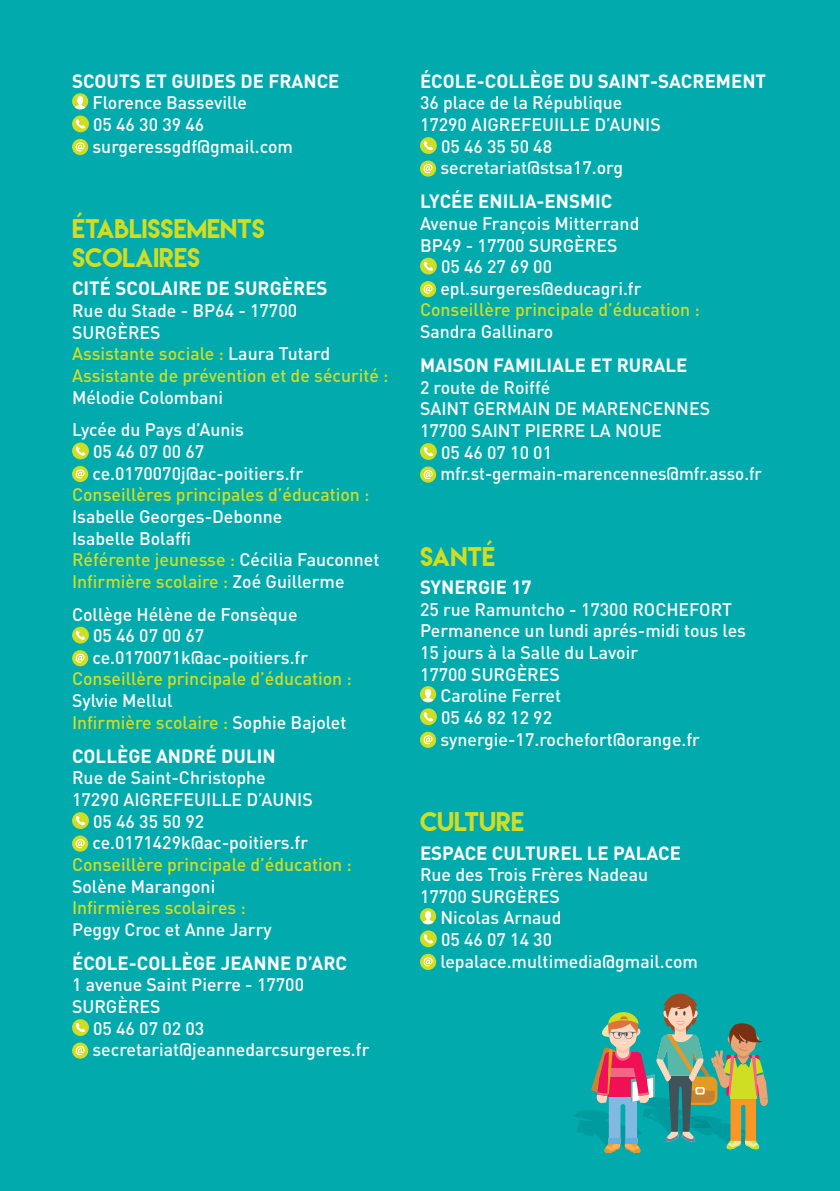
<style>
.page{position:relative;width:840px;height:1191px;background:#fff}
.page>*{position:absolute;margin:0;border:0;box-sizing:border-box;transform-origin:0 0}
.t1{font:24px/28.8px "Lemon Milk";color:#cfde23}
.t2{font:700 19px "DIN";color:#fff}
.t3{font:500 18px/21.6px "DIN";color:#fff}
.t4{font:500 18px/21.6px "DIN";color:#cfde23}
.t5{font:500 18px "DIN";color:#fff;scale:.94 1}
.s1{color:#fff}
.s2{color:#cfde23}
</style>
<div class="page">
<div style="left:0;top:0;width:839px;height:1191px;background:#00aaad"></div>
<svg style="left:72px;top:93px;width:16px;height:16px"></svg>
<svg style="left:72px;top:115px;width:17px;height:17px"></svg>
<svg style="left:72px;top:139px;width:16px;height:16px"></svg>
<svg style="left:72px;top:442px;width:17px;height:17px"></svg>
<svg style="left:72px;top:466px;width:16px;height:16px"></svg>
<svg style="left:72px;top:627px;width:17px;height:16px"></svg>
<svg style="left:72px;top:650px;width:16px;height:16px"></svg>
<svg style="left:72px;top:812px;width:17px;height:17px"></svg>
<svg style="left:72px;top:835px;width:16px;height:16px"></svg>
<svg style="left:72px;top:1019px;width:17px;height:17px"></svg>
<svg style="left:72px;top:1042px;width:16px;height:16px"></svg>
<svg style="left:574px;top:993px;width:194px;height:160px"></svg>
<svg style="left:420px;top:137px;width:16px;height:17px"></svg>
<svg style="left:420px;top:160px;width:16px;height:17px"></svg>
<svg style="left:420px;top:258px;width:16px;height:16px"></svg>
<svg style="left:420px;top:281px;width:16px;height:16px"></svg>
<svg style="left:420px;top:443px;width:16px;height:17px"></svg>
<svg style="left:420px;top:466px;width:16px;height:16px"></svg>
<svg style="left:420px;top:686px;width:16px;height:16px"></svg>
<svg style="left:420px;top:708px;width:16px;height:17px"></svg>
<svg style="left:420px;top:731px;width:16px;height:17px"></svg>
<svg style="left:420px;top:908px;width:16px;height:16px"></svg>
<svg style="left:420px;top:930px;width:16px;height:17px"></svg>
<svg style="left:420px;top:953px;width:16px;height:17px"></svg>
<p class="t2" style="left:72px;top:69px;width:269px">SCOUTS ET GUIDES DE FRANCE</p>
<p class="t3" style="left:92px;top:91px;width:202px">Florence Basseville<br>05 46 30 39 46 surgeressgdf@gmail.com</p>
<h1 class="t1" style="left:72px;top:214px;width:194px">ÉTABLISSEMENTS<br>SCOLAIRES</h1>
<p class="t2" style="left:72px;top:276px;width:257px">CITÉ SCOLAIRE DE SURGÈRES</p>
<p class="t4" style="left:72px;top:299px;width:318px"><span class="s1">Rue du Stade - BP64 - 17700<br>SURGÈRES<br></span>Assistante sociale : <span class="s1">Laura Tutard<br></span>Assistante de prévention et de sécurité :</p>
<p class="t3" style="left:72px;top:380px;width:173px;line-height:33px">Mélodie Colombani<br>Lycée du Pays d’Aunis</p>
<p class="t3" style="left:92px;top:440px;width:212px">05 46 07 00 67 ce.0170070j@ac-poitiers.fr</p>
<p class="t4" style="left:72px;top:483px;width:299px">Conseillères principales d’éducation :</p>
<p class="t3" style="left:72px;top:505px;width:309px">Isabelle Georges-Debonne<br>Isabelle Bolaffi<br><span class="s2">Référente jeunesse :</span> Cécilia Fauconnet<br><span class="s2">Infirmière scolaire :</span> Zoé Guillerme</p>
<p class="t3" style="left:92px;top:603px;width:217px;text-indent:-20px">Collège Hélène de Fonsèque<br>05 46 07 00 67 ce.0170071k@ac-poitiers.fr</p>
<p class="t4" style="left:72px;top:667px;width:281px">Conseillère principale d’éducation :</p>
<p class="t3" style="left:72px;top:689px;width:276px">Sylvie Mellul<br><span class="s2">Infirmière scolaire :</span> Sophie Bajolet</p>
<p class="t2" style="left:72px;top:743px;width:205px">COLLÈGE ANDRÉ DULIN</p>
<p class="t3" style="left:72px;top:766px;width:195px">Rue de Saint-Christophe</p>
<p class="t3" style="left:72px;top:788px;width:242px">17290 AIGREFEUILLE D’AUNIS</p>
<p class="t3" style="left:93px;top:809px;width:112px">05 46 35 50 92</p>
<p class="t3" style="left:92px;top:831px;width:217px">ce.0171429k@ac-poitiers.fr</p>
<p class="t4" style="left:72px;top:853px;width:281px">Conseillère principale d’éducation :</p>
<p class="t3" style="left:72px;top:874px;width:145px">Solène Marangoni</p>
<p class="t4" style="left:72px;top:896px;width:175px">Infirmières scolaires :</p>
<p class="t3" style="left:72px;top:917px;width:201px">Peggy Croc et Anne Jarry</p>
<p class="t2" style="left:72px;top:950px;width:276px">ÉCOLE-COLLÈGE JEANNE D’ARC</p>
<p class="t3" style="left:72px;top:973px;width:233px">1 avenue Saint Pierre - 17700</p>
<p class="t3" style="left:72px;top:995px;width:90px">SURGÈRES</p>
<p class="t3" style="left:93px;top:1016px;width:112px">05 46 07 02 03</p>
<p class="t3" style="left:92px;top:1038px;width:278px">secretariat@jeannedarcsurgeres.fr</p>
<p class="t2" style="left:420px;top:69px;width:347px">ÉCOLE-COLLÈGE DU SAINT-SACREMENT</p>
<p class="t3" style="left:420px;top:91px;width:204px">36 place de la République</p>
<p class="t3" style="left:420px;top:113px;width:242px">17290 AIGREFEUILLE D’AUNIS</p>
<p class="t3" style="left:441px;top:135px;width:112px">05 46 35 50 48</p>
<p class="t3" style="left:440px;top:156px;width:184px">secretariat@stsa17.org</p>
<p class="t2" style="left:420px;top:189px;width:194px">LYCÉE ENILIA-ENSMIC</p>
<p class="t3" style="left:420px;top:212px;width:221px">Avenue François Mitterrand</p>
<p class="t3" style="left:420px;top:234px;width:199px">BP49 - 17700 SURGÈRES</p>
<p class="t3" style="left:441px;top:255px;width:112px">05 46 27 69 00</p>
<p class="t3" style="left:440px;top:277px;width:202px">epl.surgeres@educagri.fr</p>
<p class="t4" style="left:420px;top:298px;width:281px">Conseillère principale d’éducation :</p>
<p class="t3" style="left:420px;top:320px;width:135px">Sandra Gallinaro</p>
<p class="t2" style="left:420px;top:353px;width:269px">MAISON FAMILIALE ET RURALE</p>
<p class="t3" style="left:420px;top:376px;width:132px">2 route de Roiffé</p>
<p class="t3" style="left:420px;top:397px;width:291px">SAINT GERMAIN DE MARENCENNES</p>
<p class="t3" style="left:420px;top:419px;width:243px">17700 SAINT PIERRE LA NOUE</p>
<p class="t3" style="left:441px;top:441px;width:112px">05 46 07 10 01</p>
<p class="t5" style="left:440px;top:462px;width:343px">mfr.st-germain-marencennes@mfr.asso.fr</p>
<h1 class="t1" style="left:420px;top:541px;width:77px">SANTÉ</h1>
<p class="t2" style="left:420px;top:575px;width:113px">SYNERGIE 17</p>
<p class="t3" style="left:420px;top:598px;width:313px">25 rue Ramuntcho - 17300 ROCHEFORT</p>
<p class="t3" style="left:420px;top:619px;width:327px">Permanence un lundi aprés-midi tous les</p>
<p class="t3" style="left:420px;top:641px;width:219px">15 jours à la Salle du Lavoir</p>
<p class="t3" style="left:420px;top:663px;width:141px">17700 SURGÈRES</p>
<p class="t3" style="left:440px;top:684px;width:122px">Caroline Ferret</p>
<p class="t3" style="left:441px;top:706px;width:112px">05 46 82 12 92</p>
<p class="t3" style="left:440px;top:727px;width:261px">synergie-17.rochefort@orange.fr</p>
<h1 class="t1" style="left:420px;top:806px;width:106px">CULTURE</h1>
<p class="t2" style="left:420px;top:840px;width:262px">ESPACE CULTUREL LE PALACE</p>
<p class="t3" style="left:420px;top:863px;width:229px">Rue des Trois Frères Nadeau</p>
<p class="t3" style="left:420px;top:884px;width:141px">17700 SURGÈRES</p>
<p class="t3" style="left:440px;top:906px;width:122px">Nicolas Arnaud</p>
<p class="t3" style="left:441px;top:928px;width:112px">05 46 07 14 30</p>
<p class="t3" style="left:440px;top:949px;width:259px">lepalace.multimedia@gmail.com</p>
</div>
